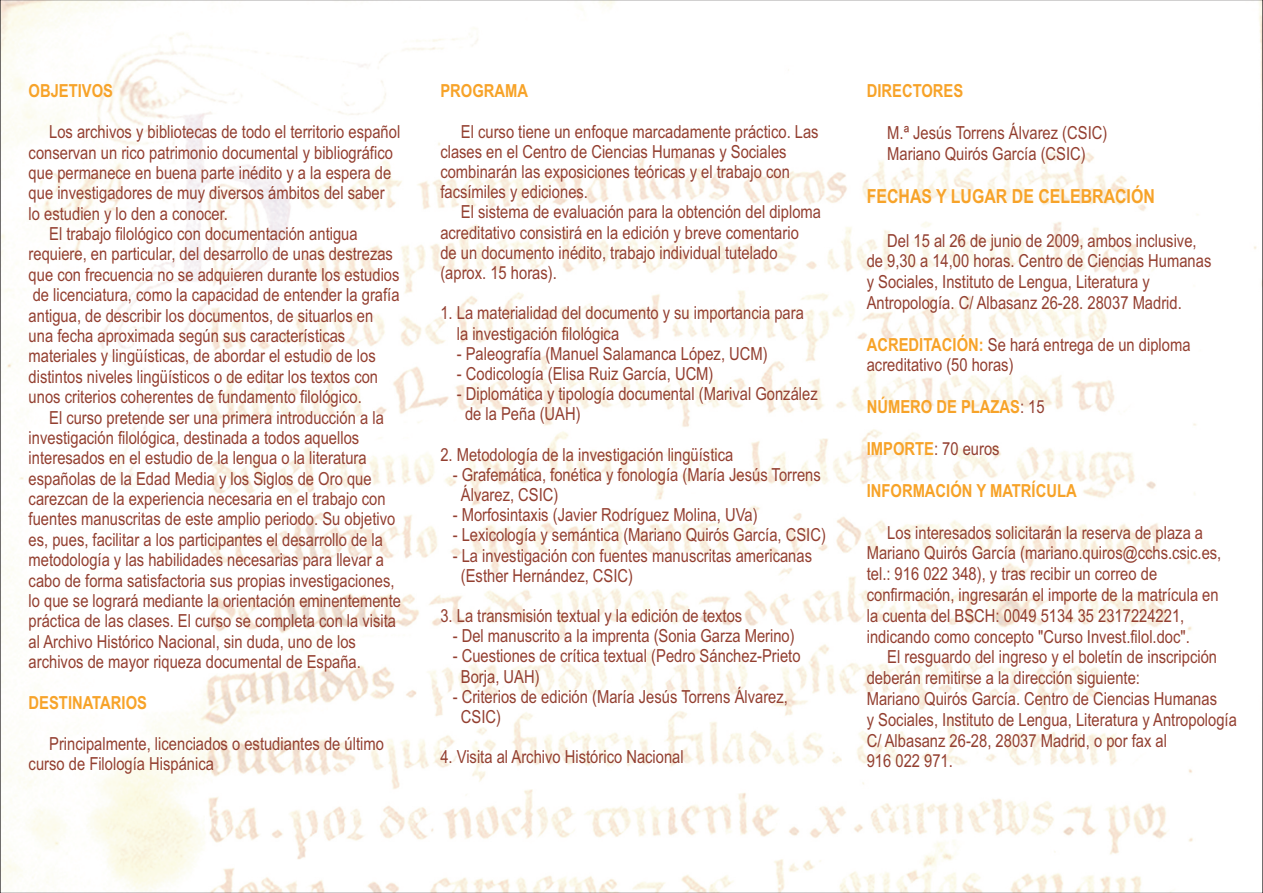
<style>
.page{position:relative;width:1263px;height:893px;background:#fff}
.page>*{position:absolute;margin:0;border:0;box-sizing:border-box;transform-origin:0 0}
.t1{font:700 19.35px "Arial Narrow";color:#f7a329}
.t2{font:18px/20.9px "Arial Narrow";color:#933f30}
.t3{font:700 18px "Arial Narrow";color:#f7a329}
.s1{font-weight:700;color:#f7a329}
.s2{font-weight:400;color:#933f30}
</style>
<div class="page">
<img style="left:2px;top:2px;width:1259px;height:889px">
<p class="t3" style="left:29px;top:84px;width:86px">OBJETIVOS</p>
<p class="t2" style="left:49px;top:123px;width:353px">Los archivos y bibliotecas de todo el territorio español</p>
<p class="t2" style="left:29px;top:143px;width:366px">conservan un rico patrimonio documental y bibliográfico</p>
<p class="t2" style="left:29px;top:164px;width:364px">que permanece en buena parte inédito y a la espera de</p>
<p class="t2" style="left:29px;top:184px;width:358px">que investigadores de muy diversos ámbitos del saber</p>
<p class="t2" style="left:29px;top:205px;width:201px">lo estudien y lo den a conocer.</p>
<p class="t2" style="left:49px;top:225px;width:310px">El trabajo filológico con documentación antigua</p>
<p class="t2" style="left:29px;top:245px;width:366px">requiere, en particular, del desarrollo de unas destrezas</p>
<p class="t2" style="left:29px;top:266px;width:372px">que con frecuencia no se adquieren durante los estudios</p>
<p class="t2" style="left:33px;top:286px;width:368px">de licenciatura, como la capacidad de entender la grafía</p>
<p class="t2" style="left:29px;top:306px;width:346px">antigua, de describir los documentos, de situarlos en</p>
<p class="t2" style="left:29px;top:327px;width:318px">una fecha aproximada según sus características</p>
<p class="t2" style="left:29px;top:347px;width:349px">materiales y lingüísticas, de abordar el estudio de los</p>
<p class="t2" style="left:29px;top:368px;width:351px">distintos niveles lingüísticos o de editar los textos con</p>
<p class="t2" style="left:29px;top:388px;width:335px">unos criterios coherentes de fundamento filológico.</p>
<p class="t2" style="left:49px;top:408px;width:336px">El curso pretende ser una primera introducción a la</p>
<p class="t2" style="left:29px;top:429px;width:332px">investigación filológica, destinada a todos aquellos</p>
<p class="t2" style="left:29px;top:449px;width:340px">interesados en el estudio de la lengua o la literatura</p>
<p class="t2" style="left:29px;top:470px;width:344px">españolas de la Edad Media y los Siglos de Oro que</p>
<p class="t2" style="left:29px;top:490px;width:358px">carezcan de la experiencia necesaria en el trabajo con</p>
<p class="t2" style="left:29px;top:510px;width:368px">fuentes manuscritas de este amplio periodo. Su objetivo</p>
<p class="t2" style="left:29px;top:531px;width:356px">es, pues, facilitar a los participantes el desarrollo de la</p>
<p class="t2" style="left:29px;top:551px;width:357px">metodología y las habilidades necesarias para llevar a</p>
<p class="t2" style="left:29px;top:571px;width:367px">cabo de forma satisfactoria sus propias investigaciones,</p>
<p class="t2" style="left:29px;top:592px;width:374px">lo que se logrará mediante la orientación eminentemente</p>
<p class="t2" style="left:29px;top:612px;width:369px">práctica de las clases. El curso se completa con la visita</p>
<p class="t2" style="left:29px;top:633px;width:329px">al Archivo Histórico Nacional, sin duda, uno de los</p>
<p class="t2" style="left:29px;top:653px;width:334px">archivos de mayor riqueza documental de España.</p>
<p class="t3" style="left:29px;top:696px;width:120px">DESTINATARIOS</p>
<p class="t2" style="left:29px;top:735px;width:357px;line-height:20.4px;text-indent:21px">Principalmente, licenciados o estudiantes de último curso de Filología Hispánica</p>
<p class="t3" style="left:440px;top:84px;width:89px">PROGRAMA</p>
<p class="t2" style="left:440px;top:123px;width:380px;line-height:20.2px;text-indent:21px">El curso tiene un enfoque marcadamente práctico. Las clases en el Centro de Ciencias Humanas y Sociales combinarán las exposiciones teóricas y el trabajo con facsímiles y ediciones.</p>
<p class="t2" style="left:440px;top:204px;width:382px;line-height:20.2px;text-indent:21px">El sistema de evaluación para la obtención del diploma acreditativo consistirá en la edición y breve comentario<br>de un documento inédito, trabajo individual tutelado (aprox. 15 horas).</p>
<p class="t2" style="left:457px;top:305px;width:349px;line-height:20.2px;text-indent:-16px">1. La materialidad del documento y su importancia para la investigación filológica</p>
<p class="t2" style="left:457px;top:345px;width:312px">- Paleografía (Manuel Salamanca López, UCM)</p>
<p class="t2" style="left:457px;top:365px;width:258px">- Codicología (Elisa Ruiz García, UCM)</p>
<p class="t2" style="left:465px;top:385px;width:354px;line-height:20.2px;text-indent:-8px">- Diplomática y tipología documental (Marival González de la Peña (UAH)</p>
<p class="t2" style="left:440px;top:445px;width:294px">2. Metodología de la investigación lingüística</p>
<p class="t2" style="left:461px;top:466px;width:361px;line-height:20.2px;text-indent:-8px">- Grafemática, fonética y fonología (María Jesús Torrens<br>Álvarez, CSIC)</p>
<p class="t2" style="left:453px;top:506px;width:306px">- Morfosintaxis (Javier Rodríguez Molina, UVa)</p>
<p class="t2" style="left:453px;top:526px;width:375px">- Lexicología y semántica (Mariano Quirós García, CSIC)</p>
<p class="t2" style="left:461px;top:547px;width:353px;line-height:20.2px;text-indent:-8px">- La investigación con fuentes manuscritas americanas (Esther Hernández, CSIC)</p>
<p class="t2" style="left:440px;top:607px;width:303px">3. La transmisión textual y la edición de textos</p>
<p class="t2" style="left:453px;top:627px;width:344px">- Del manuscrito a la imprenta (Sonia Garza Merino)</p>
<p class="t2" style="left:461px;top:648px;width:341px;line-height:20.2px;text-indent:-8px">- Cuestiones de crítica textual (Pedro Sánchez-Prieto<br>Borja, UAH)</p>
<p class="t2" style="left:461px;top:688px;width:329px;line-height:20.2px;text-indent:-8px">- Criterios de edición (María Jesús Torrens Álvarez,<br>CSIC)</p>
<p class="t2" style="left:440px;top:748px;width:245px">4. Visita al Archivo Histórico Nacional</p>
<p class="t3" style="left:867px;top:84px;width:98px">DIRECTORES</p>
<p class="t2" style="left:887px;top:124px;width:222px">M.ª Jesús Torrens Álvarez (CSIC)<br>Mariano Quirós García (CSIC)</p>
<p class="t1" style="left:867px;top:189px;width:290px">FECHAS Y LUGAR DE CELEBRACIÓN</p>
<p class="t2" style="left:867px;top:231px;width:346px;text-indent:21px">Del 15 al 26 de junio de 2009, ambos inclusive, de 9,30 a 14,00 horas. Centro de Ciencias Humanas y Sociales, Instituto de Lengua, Literatura y Antropología. C/ Albasanz 26-28. 28037 Madrid.</p>
<p class="t2" style="left:867px;top:336px;width:325px"><span class="s1">ACREDITACIÓN:</span> Se hará entrega de un diploma</p>
<p class="t2" style="left:867px;top:356px;width:148px">acreditativo (50 horas)</p>
<p class="t3" style="left:867px;top:400px;width:179px">NÚMERO DE PLAZAS<span class="s2">: 15</span></p>
<p class="t2" style="left:867px;top:440px;width:134px"><span class="s1">IMPORTE</span>: 70 euros</p>
<p class="t3" style="left:867px;top:484px;width:211px">INFORMACIÓN Y MATRÍCULA</p>
<p class="t2" style="left:867px;top:523px;width:356px;text-indent:21px">Los interesados solicitarán la reserva de plaza a Mariano Quirós García (mariano.quiros@cchs.csic.es, tel.: 916 022 348), y tras recibir un correo de confirmación, ingresarán el importe de la matrícula en la cuenta del BSCH: 0049 5134 35 2317224221, indicando como concepto "Curso Invest.filol.doc".</p>
<p class="t2" style="left:867px;top:648px;width:372px;text-indent:21px">El resguardo del ingreso y el boletín de inscripción deberán remitirse a la dirección siguiente:<br>Mariano Quirós García. Centro de Ciencias Humanas<br>y Sociales, Instituto de Lengua, Literatura y Antropología C/ Albasanz 26-28, 28037 Madrid, o por fax al<br>916 022 971.</p>
</div>
